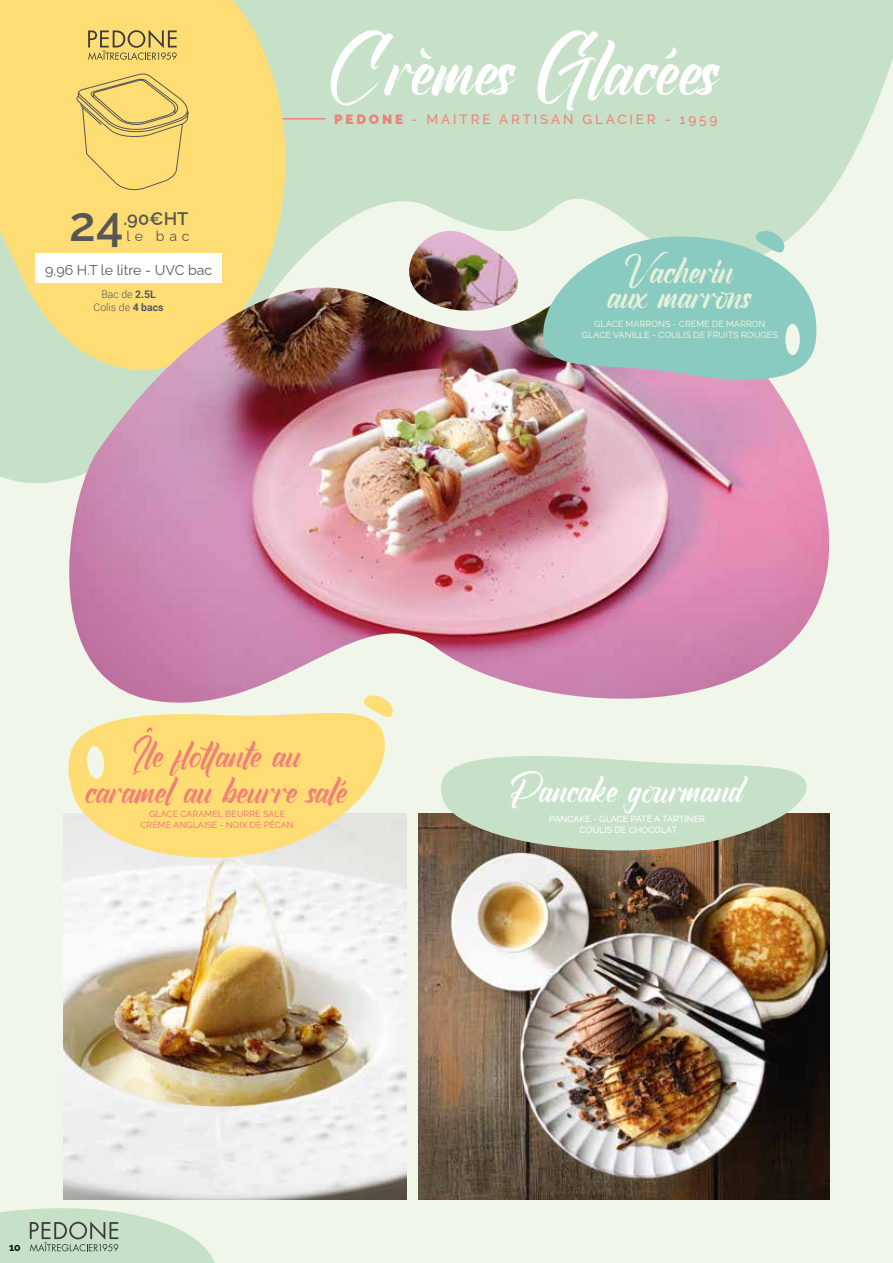
<style>
.page{position:relative;width:893px;height:1263px;background:#f0f6e9}
.page>*{position:absolute;margin:0;border:0;box-sizing:border-box;transform-origin:0 0}
.t1{font:75px "Brushtime Logotype";color:#fff}
.t2{font:600 48.6px "Raleway";color:#575756}
.t3{font:36px/36px "Brushtime Logotype";color:#f08178;text-align:center}
.t4{font:36px/25.5px "Brushtime Logotype";color:#e6f0da;text-align:center}
.t5{font:36px "Brushtime Logotype";color:#fff}
.t6{font:600 18.15px "Raleway";color:#575756}
.t7{font:14.1px "Raleway";color:#575756}
.t8{font:500 13.5px "Raleway";letter-spacing:.21em;color:#f08178}
.t9{font:300 10.5px/12.6px "Roboto";color:#575756;text-align:center}
.t10{font:700 10.5px "Raleway";color:#000}
.t11{font:500 9px/10.8px "Raleway";color:#e6f0da;text-align:center}
.t12{font:500 9px/10.8px "Raleway";color:#f08178;text-align:center}
.t13{font:500 9px/10.8px "Raleway";color:#fff;text-align:center}
.s1{font-weight:700}
.s2{font-weight:900}
</style>
<div class="page">
<svg style="left:0;top:0;width:841px;height:483px;background:#cae3cb"></svg>
<svg style="left:0;top:0;width:285px;height:370px;background:#f7dd7f"></svg>
<svg style="left:75px;top:72px;width:121px;height:120px;background:#f1d272"></svg>
<svg style="left:88px;top:30px;width:89px;height:30px;background:#ceb466"></svg>
<hr style="left:283px;top:118px;width:42px;height:2px;background:#f08178">
<img style="left:64px;top:814px;width:342px;height:385px">
<img style="left:418px;top:814px;width:411px;height:385px">
<img style="left:69px;top:276px;width:760px;height:423px">
<img style="left:408px;top:231px;width:112px;height:81px">
<svg style="left:543px;top:229px;width:278px;height:165px"></svg>
<svg style="left:63px;top:696px;width:326px;height:169px;fill:#ffdd75"></svg>
<svg style="left:362px;top:694px;width:33px;height:26px"></svg>
<svg style="left:434px;top:756px;width:373px;height:94px;background:#bcceb6"></svg>
<svg style="left:841px;top:0;width:52px;height:176px;fill:#c6e1c8"></svg>
<svg style="left:0;top:1195px;width:218px;height:68px"></svg>
<div style="left:35px;top:253px;width:187px;height:29px;background:#fff"></div>
<h2 class="t2" style="left:69px;top:185px;width:56px">24</h2>
<h3 class="t6" style="left:123px;top:204px;width:67px">.90€HT</h3>
<h3 class="t7" style="left:126px;top:225px;width:65px">le bac</h3>
<h3 class="t7" style="left:45px;top:258px;width:169px">9,96 H.T le litre - UVC bac</h3>
<p class="t9" style="left:94px;top:288px;width:72px">Bac de <span class="s1">2.5L<br></span>Colis de <span class="s1">4 bacs</span></p>
<h1 class="t1" style="left:331px;top:10px;width:390px">Crèmes Glacées</h1>
<h3 class="t8" style="left:334px;top:108px;width:385px"><span class="s2">PEDONE</span> - MAITRE ARTISAN GLACIER - 1959</h3>
<h3 class="t4" style="left:608px;top:256px;width:145px">Vacherin aux marrons</h3>
<p class="t11" style="left:582px;top:317px;width:197px">GLACE MARRONS - CREME DE MARRON<br>GLACE VANILLE - COULIS DE FRUITS ROUGES</p>
<h3 class="t3" style="left:86px;top:735px;width:263px">Île flottante au caramel au beurre salé</h3>
<p class="t12" style="left:140px;top:807px;width:155px">GLACE CARAMEL BEURRE SALE<br>CRÈME ANGLAISE - NOIX DE PÉCAN</p>
<h3 class="t5" style="left:511px;top:761px;width:234px">Pancake gourmand</h3>
<p class="t13" style="left:549px;top:812px;width:157px">PANCAKE - GLACE PATE A TARTINER<br>COULIS DE CHOCOLAT</p>
<p class="t10" style="left:9px;top:1239px;width:13px">10</p>
</div>
